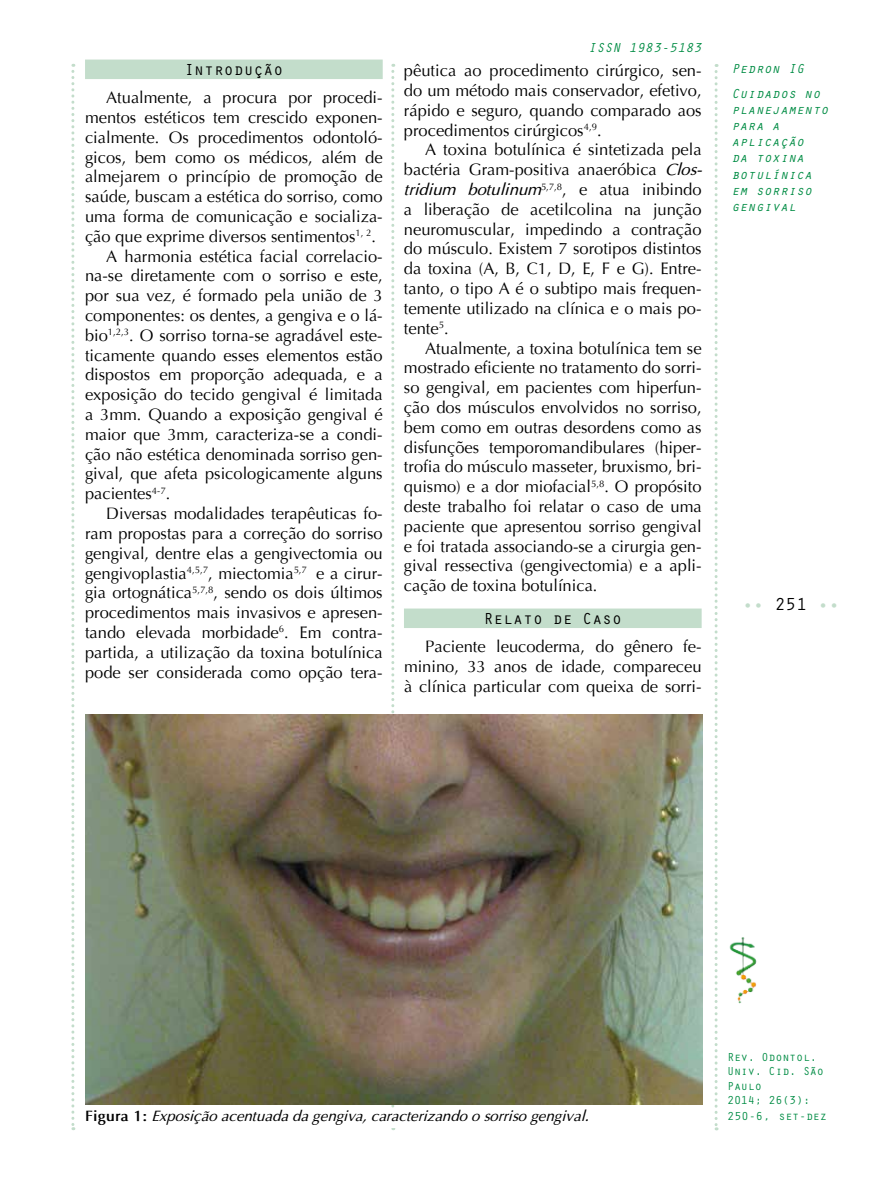
<style>
.page{position:relative;width:893px;height:1191px;background:#fff}
.page>*{position:absolute;margin:0;border:0;box-sizing:border-box;transform-origin:0 0}
.t1{font:18px "Orator Std";color:#c3ddcb}
.t2{font:16.5px/19.8px "Optima";color:#000;text-align:justify}
.t3{font:16.5px "Orator Std";color:#000}
.t4{font:italic 15px "Optima";color:#000}
.t5{font:italic 13.5px/16.2px "Orator Std";color:#008c44}
.t6{font:12px/14.4px "Orator Std";letter-spacing:-.025em;color:#008c44}
.s1{font-style:italic}
.s2{color:#000}
.s3{font-weight:700;font-style:normal}
</style>
<div class="page">
<svg style="left:715px;top:64px;width:3px;height:1066px"></svg>
<svg style="left:391px;top:64px;width:3px;height:1066px"></svg>
<svg style="left:71px;top:64px;width:3px;height:1066px"></svg>
<img style="left:729px;top:937px;width:27px;height:66px">
<div style="left:85px;top:60px;width:298px;height:19px;background:#c3ddcb"></div>
<div style="left:404px;top:608px;width:298px;height:20px;background:#c3ddcb"></div>
<img style="left:85px;top:714px;width:618px;height:390px">
<div style="left:85px;top:1109px;width:618px;height:18px;background:#fff"></div>
<p class="t3" style="left:184px;top:58px;width:101px">Introdução</p>
<p class="t2" style="left:106px;top:88px;width:278px">Atualmente, a procura por procedi-</p>
<p class="t2" style="left:85px;top:108px;width:299px">mentos estéticos tem crescido exponen-</p>
<p class="t2" style="left:85px;top:127px;width:299px">cialmente. Os procedimentos odontoló-</p>
<p class="t2" style="left:85px;top:147px;width:299px">gicos, bem como os médicos, além de</p>
<p class="t2" style="left:85px;top:167px;width:299px">almejarem o princípio de promoção de</p>
<p class="t2" style="left:85px;top:187px;width:299px">saúde, buscam a estética do sorriso, como</p>
<p class="t2" style="left:85px;top:207px;width:299px">uma forma de comunicação e socializa-</p>
<p class="t2" style="left:85px;top:226px;width:293px">ção que exprime diversos sentimentos<sup>1,</sup> <sup>2</sup>.</p>
<p class="t2" style="left:106px;top:246px;width:278px">A harmonia estética facial correlacio-</p>
<p class="t2" style="left:85px;top:266px;width:299px">na-se diretamente com o sorriso e este,</p>
<p class="t2" style="left:85px;top:286px;width:299px">por sua vez, é formado pela união de 3</p>
<p class="t2" style="left:85px;top:306px;width:299px">componentes: os dentes, a gengiva e o lá-</p>
<p class="t2" style="left:85px;top:326px;width:299px">bio<sup>1,2,3</sup>. O sorriso torna-se agradável este-</p>
<p class="t2" style="left:85px;top:345px;width:299px">ticamente quando esses elementos estão</p>
<p class="t2" style="left:85px;top:365px;width:299px">dispostos em proporção adequada, e a</p>
<p class="t2" style="left:85px;top:385px;width:299px">exposição do tecido gengival é limitada</p>
<p class="t2" style="left:85px;top:405px;width:299px">a 3mm. Quando a exposição gengival é</p>
<p class="t2" style="left:85px;top:425px;width:299px">maior que 3mm, caracteriza-se a condi-</p>
<p class="t2" style="left:85px;top:444px;width:299px">ção não estética denominada sorriso gen-</p>
<p class="t2" style="left:85px;top:464px;width:299px">gival, que afeta psicologicamente alguns</p>
<p class="t2" style="left:85px;top:484px;width:87px">pacientes<sup>4-7</sup>.</p>
<p class="t2" style="left:106px;top:504px;width:278px">Diversas modalidades terapêuticas fo-</p>
<p class="t2" style="left:85px;top:524px;width:299px">ram propostas para a correção do sorriso</p>
<p class="t2" style="left:85px;top:543px;width:299px">gengival, dentre elas a gengivectomia ou</p>
<p class="t2" style="left:85px;top:563px;width:299px">gengivoplastia<sup>4,5,7</sup>, miectomia<sup>5,7</sup> e a cirur-</p>
<p class="t2" style="left:85px;top:583px;width:299px">gia ortognática<sup>5,7,8</sup>, sendo os dois últimos</p>
<p class="t2" style="left:85px;top:603px;width:299px">procedimentos mais invasivos e apresen-</p>
<p class="t2" style="left:85px;top:623px;width:299px">tando elevada morbidade<sup>6</sup>. Em contra-</p>
<p class="t2" style="left:85px;top:642px;width:299px">partida, a utilização da toxina botulínica</p>
<p class="t2" style="left:85px;top:662px;width:299px">pode ser considerada como opção tera-</p>
<p class="t5" style="left:588px;top:39px;width:115px">ISSN 1983-5183</p>
<p class="t2" style="left:404px;top:61px;width:299px">pêutica ao procedimento cirúrgico, sen&shy;do um método mais conservador, efetivo, rápido e seguro, quando comparado aos procedimentos cirúrgicos<sup>4,9</sup>.</p>
<p class="t2" style="left:404px;top:140px;width:300px;text-indent:21px">A toxina botulínica é sintetizada pela bactéria Gram-positiva anaeróbica <span class="s1">Clos&shy;tridium botulinum</span><sup>5,7,8</sup>, e atua inibindo a liberação de acetilcolina na junção neuromuscular, impedindo a contração do músculo. Existem 7 sorotipos distintos da toxina (A, B, C1, D, E, F e G). Entre&shy;tanto, o tipo A é o subtipo mais frequen&shy;temente utilizado na clínica e o mais po&shy;tente<sup>5</sup>.</p>
<p class="t2" style="left:404px;top:338px;width:299px;text-indent:21px">Atualmente, a toxina botulínica tem se mostrado eficiente no tratamento do sorri&shy;so gengival, em pacientes com hiperfun&shy;ção dos músculos envolvidos no sorriso, bem como em outras desordens como as disfunções temporomandibulares (hiper&shy;trofia do músculo masseter, bruxismo, bri&shy;quismo) e a dor miofacial<sup>5,8</sup>. O propósito deste trabalho foi relatar o caso de uma paciente que apresentou sorriso gengival e foi tratada associando-se a cirurgia gen&shy;gival ressectiva (gengivectomia) e a apli&shy;cação de toxina botulínica.</p>
<p class="t3" style="left:483px;top:606px;width:140px">Relato de Caso</p>
<p class="t2" style="left:404px;top:637px;width:299px;text-indent:21px">Paciente leucoderma, do gênero fe&shy;minino, 33 anos de idade, compareceu à clínica particular com queixa de sorri-</p>
<p class="t5" style="left:731px;top:55px;width:91px;line-height:24.8px">Pedron IG<br>Cuidados no</p>
<p class="t5" style="left:731px;top:101px;width:99px">planejamento para a aplicação<br>da toxina botulínica em sorriso gengival</p>
<p class="t1" style="left:742px;top:591px;width:99px">•• <span class="s2">251</span> ••</p>
<p class="t4" style="left:85px;top:1106px;width:505px"><span class="s3">Figura 1:</span> Exposição acentuada da gengiva, caracterizando o sorriso gengival.</p>
<p class="t6" style="left:727px;top:1049px;width:98px">Rev. Odontol.<br>Univ. Cid. São<br>Paulo<br>2014; 26(3):</p>
<p class="t6" style="left:727px;top:1108px;width:101px">250-6, set-dez</p>
</div>
